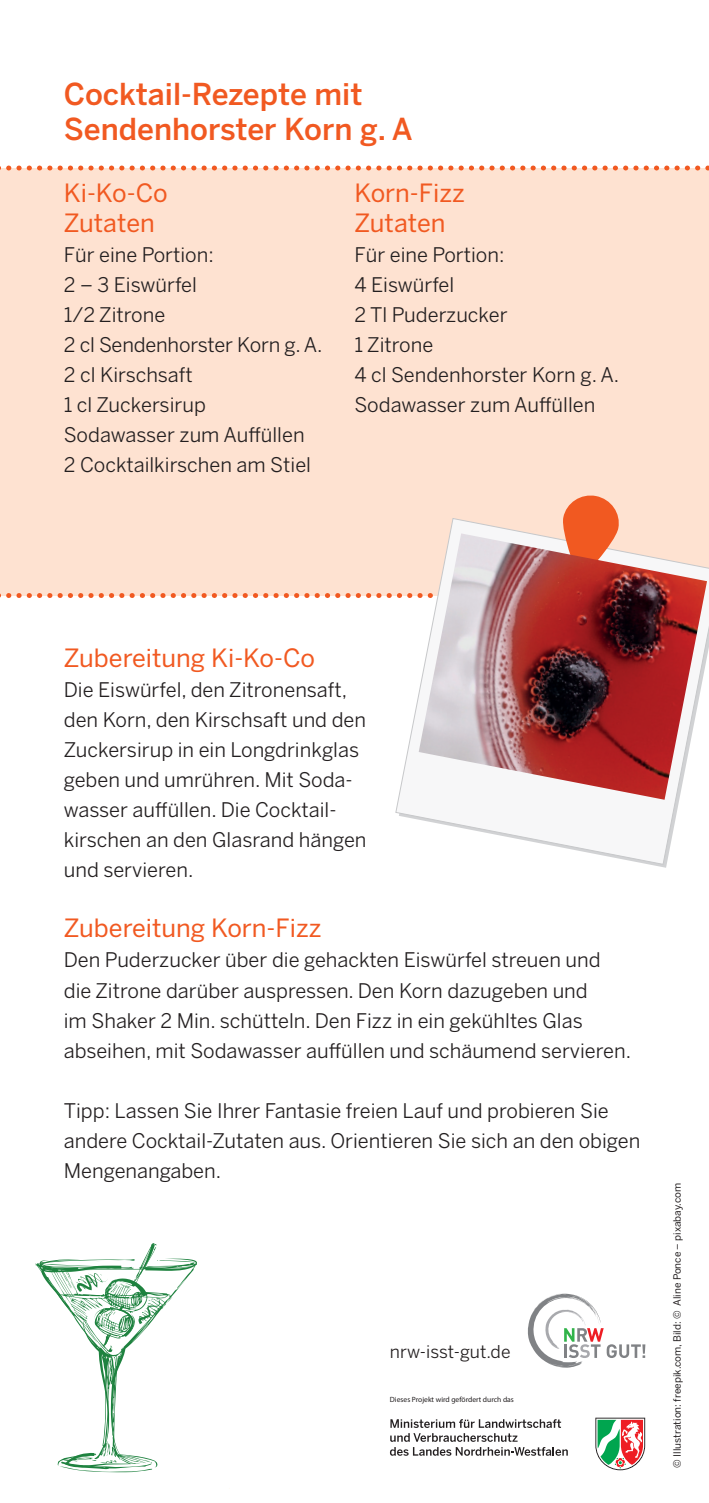
<style>
.page{position:relative;width:709px;height:1503px;background:#fff}
.page>*{position:absolute;margin:0;border:0;box-sizing:border-box;transform-origin:0 0}
.t1{font:500 30px "Benton Sans";color:#f15921}
.t2{font:25px "Benton Sans";color:#f15921}
.t3{font:20px/30px "Benton Sans";color:#231f20}
.t4{font:17.5px "Benton Sans";color:#231f20}
.t5{font:10px "Benton Sans";color:#231f20}
.t6{font:7.5px "Myriad Pro";color:#231f20}
</style>
<div class="page">
<div style="left:0;top:168px;width:709px;height:427px;background:#fee2d1"></div>
<svg style="left:0;top:593px;width:395px;height:5px"></svg>
<svg style="left:395px;top:518px;width:314px;height:347px"></svg>
<svg style="left:560px;top:495px;width:61px;height:38px"></svg>
<svg style="left:0;top:165px;width:709px;height:5px"></svg>
<img style="left:418px;top:533px;width:289px;height:266px">
<svg style="left:527px;top:1293px;width:118px;height:74px"></svg>
<svg style="left:35px;top:1243px;width:162px;height:229px"></svg>
<svg style="left:595px;top:1417px;width:50px;height:53px"></svg>
<svg style="left:390px;top:1419px;width:171px;height:8px"></svg>
<svg style="left:390px;top:1433px;width:178px;height:22px"></svg>
<p class="t1" style="left:64px;top:76px;width:300px">Cocktail-Rezepte mit</p>
<p class="t1" style="left:64px;top:111px;width:350px">Sendenhorster Korn g. A</p>
<p class="t2" style="left:64px;top:178px;width:105px">Ki-Ko-Co</p>
<p class="t2" style="left:354px;top:178px;width:112px">Korn-Fizz</p>
<p class="t2" style="left:64px;top:208px;width:93px">Zutaten</p>
<p class="t2" style="left:354px;top:208px;width:93px">Zutaten</p>
<p class="t3" style="left:64px;top:240px;width:151px">Für eine Portion:</p>
<p class="t3" style="left:64px;top:270px;width:135px">2 – 3 Eiswürfel</p>
<p class="t3" style="left:64px;top:300px;width:103px">1/2 Zitrone</p>
<p class="t3" style="left:64px;top:330px;width:260px">2 cl Sendenhorster Korn g. A.</p>
<p class="t3" style="left:64px;top:360px;width:130px">2 cl Kirschsaft</p>
<p class="t3" style="left:64px;top:390px;width:144px">1 cl Zuckersirup</p>
<p class="t3" style="left:64px;top:420px;width:242px">Sodawasser zum Auffüllen</p>
<p class="t3" style="left:64px;top:450px;width:249px">2 Cocktailkirschen am Stiel</p>
<p class="t3" style="left:354px;top:240px;width:151px">Für eine Portion:</p>
<p class="t3" style="left:354px;top:270px;width:101px">4 Eiswürfel</p>
<p class="t3" style="left:354px;top:300px;width:155px">2 Tl Puderzucker</p>
<p class="t3" style="left:354px;top:330px;width:80px">1 Zitrone</p>
<p class="t3" style="left:354px;top:360px;width:266px">4 cl Sendenhorster Korn g. A.</p>
<p class="t3" style="left:354px;top:390px;width:242px">Sodawasser zum Auffüllen</p>
<p class="t2" style="left:64px;top:643px;width:253px">Zubereitung Ki-Ko-Co</p>
<p class="t3" style="left:64px;top:675px;width:285px">Die Eiswürfel, den Zitronensaft,</p>
<p class="t3" style="left:64px;top:705px;width:304px">den Korn, den Kirschsaft und den</p>
<p class="t3" style="left:64px;top:735px;width:297px">Zuckersirup in ein Longdrinkglas</p>
<p class="t3" style="left:64px;top:765px;width:290px">geben und umrühren. Mit Soda-</p>
<p class="t3" style="left:64px;top:795px;width:274px">wasser auffüllen. Die Cocktail-</p>
<p class="t3" style="left:64px;top:825px;width:304px">kirschen an den Glasrand hängen</p>
<p class="t3" style="left:64px;top:855px;width:131px">und servieren.</p>
<p class="t2" style="left:64px;top:913px;width:259px">Zubereitung Korn-Fizz</p>
<p class="t3" style="left:64px;top:945px;width:538px">Den Puderzucker über die gehackten Eiswürfel streuen und</p>
<p class="t3" style="left:64px;top:975px;width:525px">die Zitrone darüber auspressen. Den Korn dazugeben und</p>
<p class="t3" style="left:64px;top:1005px;width:520px">im Shaker 2 Min. schütteln. Den Fizz in ein gekühltes Glas</p>
<p class="t3" style="left:64px;top:1035px;width:569px">abseihen, mit Sodawasser auffüllen und schäumend servieren.</p>
<p class="t3" style="left:64px;top:1095px;width:578px">Tipp: Lassen Sie Ihrer Fantasie freien Lauf und probieren Sie andere Cocktail-Zutaten aus. Orientieren Sie sich an den obigen<br>Mengenangaben.</p>
<p class="t4" style="left:390px;top:1340px;width:122px">nrw-isst-gut.de</p>
<p class="t6" style="left:390px;top:1395px;width:125px">Dieses Projekt wird gefördert durch das</p>
<p class="t5" style="left:671px;top:1467px;width:286px;rotate:-90deg">© Illustration: freepik.com, Bild: © Aline Ponce – pixabay.com</p>
</div>
